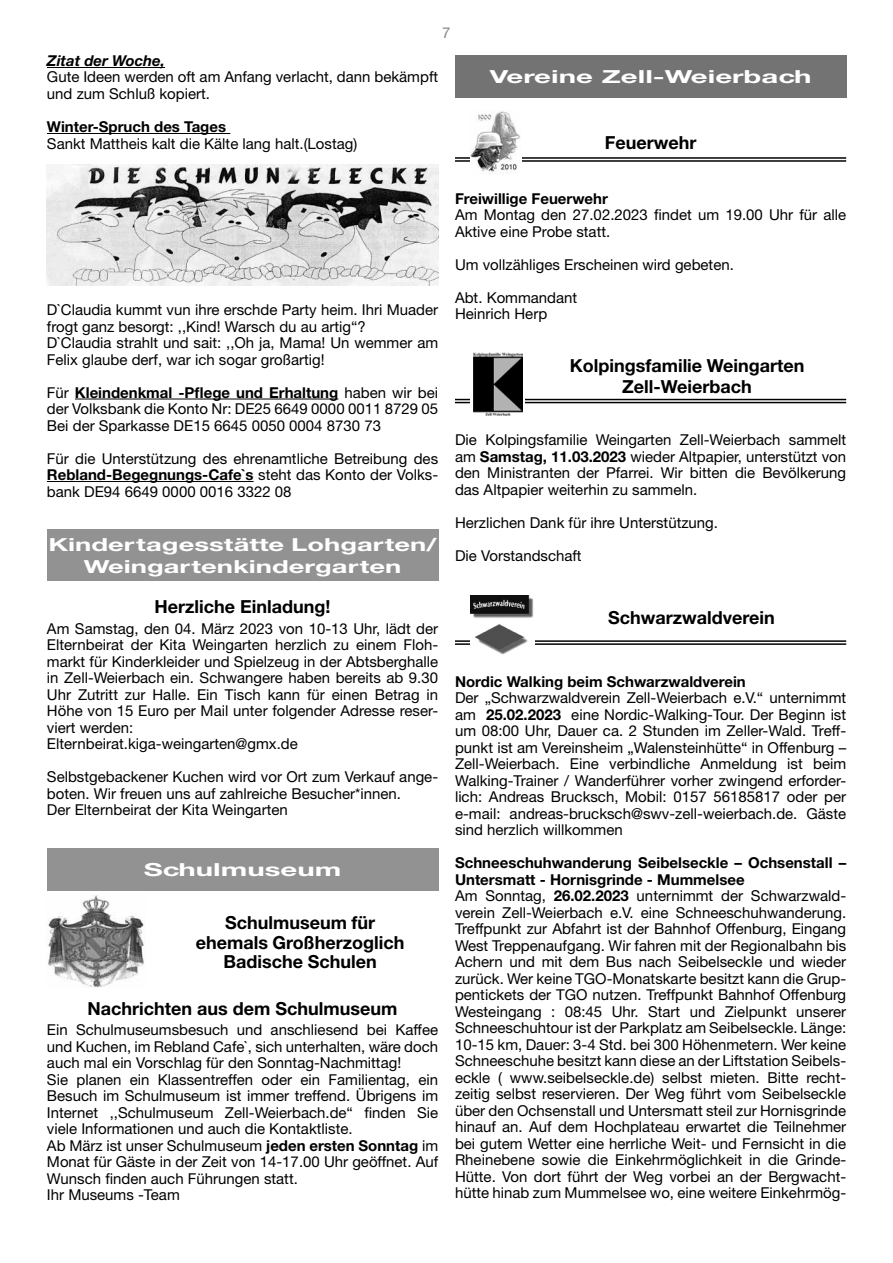
<style>
.page{position:relative;width:893px;height:1263px;background:#fff}
.page>*{position:absolute;margin:0;border:0;box-sizing:border-box;transform-origin:0 0}
.t1{font:700 18px/19.5px "Helvetica Neue";color:#000;text-align:center}
.t2{font:700 18px/21.6px "Helvetica Neue CE";color:#fff;text-align:center;scale:1.52 1}
.t3{font:700 18px "Helvetica Neue LT Std";color:#000}
.t4{font:700 18px "Helvetica Neue CE";color:#fff;scale:1.63 1}
.t5{font:15px/16.5px "Helvetica Neue LT Std";color:#000}
.t6{font:700 15px "Helvetica Neue LT Std";color:#000}
.t7{font:italic 700 15px "Helvetica Neue LT Std";color:#000}
.t8{font:15px "Helvetica Neue LT Std";color:#878787}
.s1{font-weight:700}
</style>
<div class="page">
<hr style="left:47px;top:67px;width:118px;height:1px;background:#000">
<hr style="left:47px;top:133px;width:183px;height:1px;background:#000">
<hr style="left:75px;top:399px;width:263px;height:1px;background:#000">
<hr style="left:47px;top:481px;width:207px;height:1px;background:#000">
<img style="left:47px;top:165px;width:391px;height:121px">
<div style="left:47px;top:529px;width:391px;height:51px;background:#929292"></div>
<div style="left:47px;top:848px;width:391px;height:42px;background:#929292"></div>
<img style="left:48px;top:895px;width:96px;height:93px">
<div style="left:455px;top:55px;width:391px;height:43px;background:#737373"></div>
<hr style="left:455px;top:157px;width:391px;height:2px;background:#000">
<hr style="left:455px;top:160px;width:391px;height:2px;background:#000">
<img style="left:470px;top:111px;width:51px;height:63px">
<hr style="left:455px;top:399px;width:391px;height:1px;background:#000">
<hr style="left:455px;top:402px;width:391px;height:1px;background:#000">
<svg style="left:470px;top:353px;width:55px;height:60px"></svg>
<img style="left:473px;top:352px;width:49px;height:64px">
<hr style="left:455px;top:640px;width:391px;height:2px;background:#000">
<hr style="left:455px;top:643px;width:391px;height:2px;background:#000">
<svg style="left:470px;top:595px;width:60px;height:1px"></svg>
<img style="left:470px;top:596px;width:64px;height:59px">
<p class="t8" style="left:442px;top:24px;width:10px">7</p>
<p class="t7" style="left:47px;top:51px;width:120px">Zitat der Woche,</p>
<p class="t5" style="left:47px;top:69px;width:393px">Gute Ideen werden oft am Anfang verlacht, dann bekämpft und zum Schluß kopiert.</p>
<p class="t6" style="left:47px;top:117px;width:181px">Winter-Spruch des Tages</p>
<p class="t5" style="left:47px;top:135px;width:312px">Sankt Mattheis kalt die Kälte lang halt.(Lostag)</p>
<p class="t4" style="left:490px;top:66px;width:199px">Vereine Zell-Weierbach</p>
<p class="t1" style="left:605px;top:133px;width:93px">Feuerwehr</p>
<p class="t5" style="left:47px;top:301px;width:393px">D`Claudia kummt vun ihre erschde Party heim. Ihri Muader frogt ganz besorgt: ,,Kind! Warsch du au artig“?<br>D`Claudia strahlt und sait: ,,Oh ja, Mama! Un wemmer am Felix glaube derf, war ich sogar großartig!</p>
<p class="t5" style="left:47px;top:384px;width:393px;text-align:justify">Für <span class="s1">Kleindenkmal -Pflege und Erhaltung</span> haben wir bei der Volksbank die Konto Nr: DE25 6649 0000 0011 8729 05<br>Bei der Sparkasse DE15 6645 0050 0004 8730 73</p>
<p class="t5" style="left:47px;top:450px;width:393px;text-align:justify">Für die Unterstützung des ehrenamtliche Betreibung des <span class="s1">Rebland-Begegnungs-Cafe`s</span> steht das Konto der Volks&shy;bank DE94 6649 0000 0016 3322 08</p>
<p class="t2" style="left:48px;top:534px;width:257px">Kindertagesstätte Lohgarten/<br>Weingartenkindergarten</p>
<p class="t3" style="left:155px;top:595px;width:177px">Herzliche Einladung!</p>
<p class="t5" style="left:47px;top:620px;width:393px">Am Samstag, den 04. März 2023 von 10-13 Uhr, lädt der Elternbeirat der Kita Weingarten herzlich zu einem Floh&shy;markt für Kinderkleider und Spielzeug in der Abtsberghalle in Zell-Weierbach ein. Schwangere haben bereits ab 9.30<br>Uhr Zutritt zur Halle. Ein Tisch kann für einen Betrag in Höhe von 15 Euro per Mail unter folgender Adresse reser&shy;viert werden:<br>Elternbeirat.kiga-weingarten@gmx.de</p>
<p class="t5" style="left:47px;top:768px;width:393px">Selbstgebackener Kuchen wird vor Ort zum Verkauf ange&shy;boten. Wir freuen uns auf zahlreiche Besucher*innen.<br>Der Elternbeirat der Kita Weingarten</p>
<p class="t4" style="left:144px;top:859px;width:123px">Schulmuseum</p>
<p class="t1" style="left:196px;top:912px;width:210px">Schulmuseum für ehemals Großherzoglich<br>Badische Schulen</p>
<p class="t3" style="left:88px;top:997px;width:311px">Nachrichten aus dem Schulmuseum</p>
<p class="t5" style="left:47px;top:1022px;width:393px">Ein Schulmuseumsbesuch und anschliesend bei Kaffee und Kuchen, im Rebland Cafe`, sich unterhalten, wäre doch auch mal ein Vorschlag für den Sonntag-Nachmittag!<br>Sie planen ein Klassentreffen oder ein Familientag, ein Besuch im Schulmuseum ist immer treffend. Übrigens im Internet ,,Schulmuseum Zell-Weierbach.de“ finden Sie viele Informationen und auch die Kontaktliste.<br>Ab März ist unser Schulmuseum <span class="s1">jeden ersten Sonntag</span> im Monat für Gäste in der Zeit von 14-17.00 Uhr geöffnet. Auf Wunsch finden auch Führungen statt.<br>Ihr Museums -Team</p>
<p class="t6" style="left:455px;top:189px;width:154px">Freiwillige Feuerwehr</p>
<p class="t5" style="left:455px;top:206px;width:393px">Am Montag den 27.02.2023 findet um 19.00 Uhr für alle<br>Aktive eine Probe statt.</p>
<p class="t5" style="left:455px;top:256px;width:280px">Um vollzähliges Erscheinen wird gebeten.</p>
<p class="t5" style="left:455px;top:289px;width:124px">Abt. Kommandant<br>Heinrich Herp</p>
<p class="t1" style="left:570px;top:355px;width:236px;line-height:21px">Kolpingsfamilie Weingarten<br>Zell-Weierbach</p>
<p class="t5" style="left:455px;top:431px;width:393px;text-align:justify">Die Kolpingsfamilie Weingarten Zell-Weierbach sammelt am <span class="s1">Samstag, 11.03.2023</span> wieder Altpapier, unterstützt von den Ministranten der Pfarrei. Wir bitten die Bevölkerung das Altpapier weiterhin zu sammeln.</p>
<p class="t5" style="left:455px;top:514px;width:265px">Herzlichen Dank für ihre Unterstützung.</p>
<p class="t5" style="left:455px;top:547px;width:128px">Die Vorstandschaft</p>
<p class="t1" style="left:608px;top:608px;width:168px">Schwarzwaldverein</p>
<p class="t6" style="left:455px;top:672px;width:292px">Nordic Walking beim Schwarzwaldverein</p>
<p class="t5" style="left:455px;top:689px;width:393px;text-align:justify">Der „Schwarzwaldverein Zell-Weierbach e.V.“ unternimmt am <span class="s1">25.02.2023</span> eine Nordic-Walking-Tour. Der Beginn ist um 08:00 Uhr, Dauer ca. 2 Stunden im Zeller-Wald. Treff&shy;punkt ist am Vereinsheim „Walensteinhütte“ in Offenburg – Zell-Weierbach. Eine verbindliche Anmeldung ist beim Walking-Trainer / Wanderführer vorher zwingend erforder&shy;lich: Andreas Brucksch, Mobil: 0157 56185817 oder per e-mail: andreas-brucksch@swv-zell-weierbach.de. Gäste sind herzlich willkommen</p>
<p class="t5" style="left:455px;top:854px;width:393px"><span class="s1">Schneeschuhwanderung Seibelseckle – Ochsenstall – Untersmatt - Hornisgrinde - Mummelsee<br></span>Am Sonntag, <span class="s1">26.02.2023</span> unternimmt der Schwarzwald&shy;verein Zell-Weierbach e.V. eine Schneeschuhwanderung.<br>Treffpunkt zur Abfahrt ist der Bahnhof Offenburg, Eingang West Treppenaufgang. Wir fahren mit der Regionalbahn bis Achern und mit dem Bus nach Seibelseckle und wieder zurück. Wer keine TGO-Monatskarte besitzt kann die Grup&shy;pentickets der TGO nutzen. Treffpunkt Bahnhof Offenburg Westeingang : 08:45 Uhr. Start und Zielpunkt unserer Schneeschuhtour ist der Parkplatz am Seibelseckle. Länge:<br>10-15 km, Dauer: 3-4 Std. bei 300 Höhenmetern. Wer keine Schneeschuhe besitzt kann diese an der Liftstation Seibels&shy;eckle ( www.seibelseckle.de) selbst mieten. Bitte recht&shy;zeitig selbst reservieren. Der Weg führt vom Seibelseckle über den Ochsenstall und Untersmatt steil zur Hornisgrinde hinauf an. Auf dem Hochplateau erwartet die Teilnehmer bei gutem Wetter eine herrliche Weit- und Fernsicht in die Rheinebene sowie die Einkehrmöglichkeit in die Grinde-Hütte. Von dort führt der Weg vorbei an der Bergwacht&shy;hütte hinab zum Mummelsee wo, eine weitere Einkehrmög-</p>
</div>
